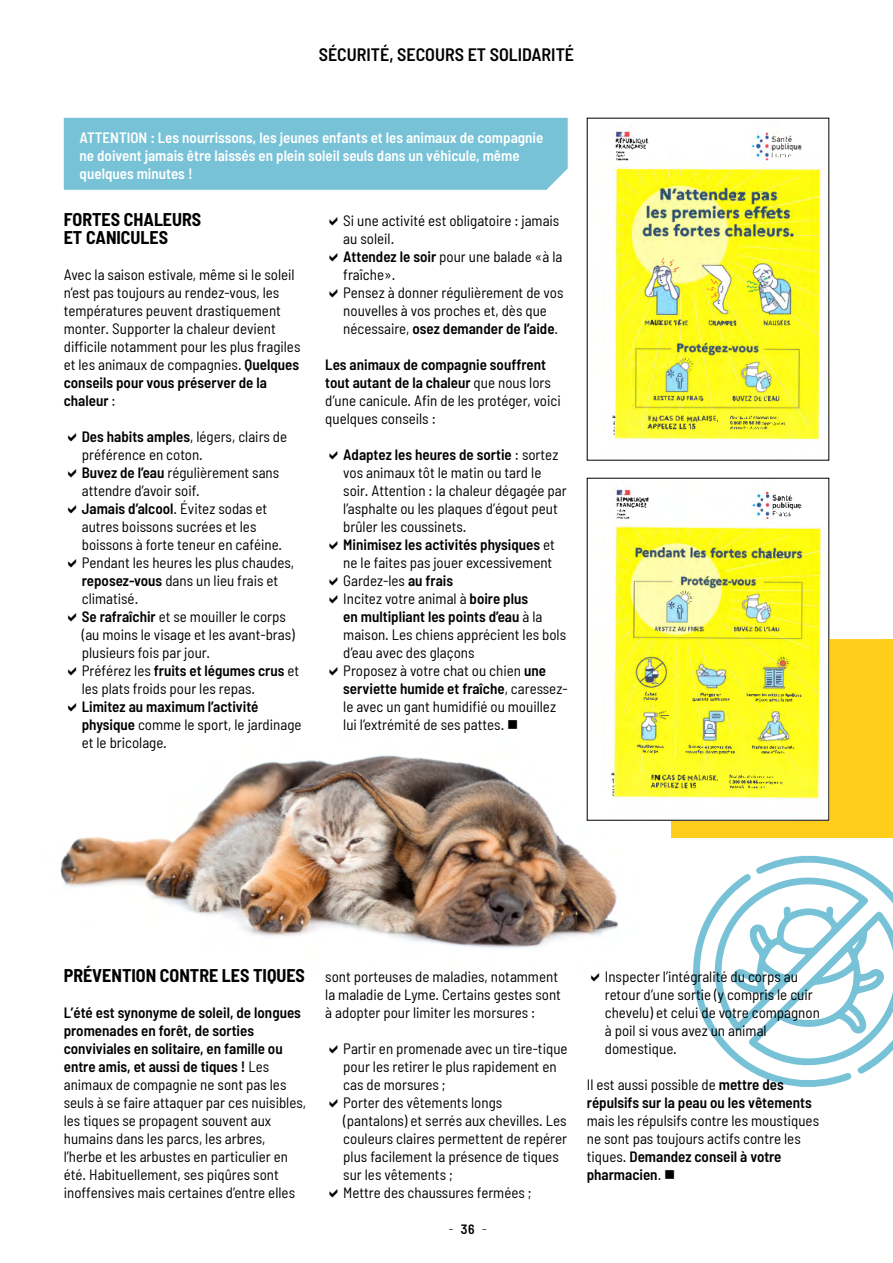
<style>
.page{position:relative;width:893px;height:1263px;background:#fff}
.page>*{position:absolute;margin:0;border:0;box-sizing:border-box;transform-origin:0 0}
.t1{font:700 semi-condensed 18px/18px "Barlow";color:#000}
.t2{font:600 semi-condensed 18px "Barlow";color:#000}
.t3{font:semi-condensed 15px/18px "Barlow";color:#000}
.t4{font:600 semi-condensed 15px/18px "Barlow";color:#fff}
.t5{font:600 semi-condensed 15px/18px "Barlow";color:#000}
.t6{font:300 semi-condensed 13.5px "Barlow";color:#000}
.s1{font-weight:600}
.s2{font-weight:400}
</style>
<div class="page">
<svg style="left:693px;top:856px;width:200px;height:231px"></svg>
<div style="left:672px;top:640px;width:221px;height:198px;background:#ffcd1c"></div>
<img style="left:60px;top:645px;width:559px;height:304px">
<img style="left:612px;top:130px;width:210px;height:310px">
<img style="left:731px;top:192px;width:36px;height:9px">
<img style="left:771px;top:135px;width:30px;height:23px">
<img style="left:612px;top:416px;width:4px;height:22px">
<img style="left:660px;top:258px;width:19px;height:15px">
<img style="left:667px;top:370px;width:17px;height:18px">
<img style="left:648px;top:416px;width:137px;height:14px">
<img style="left:653px;top:395px;width:127px;height:6px">
<img style="left:645px;top:319px;width:146px;height:7px">
<img style="left:706px;top:278px;width:12px;height:19px">
<img style="left:684px;top:358px;width:9px;height:14px">
<svg style="left:713px;top:320px;width:24px;height:5px"></svg>
<svg style="left:717px;top:300px;width:4px;height:4px"></svg>
<svg style="left:720px;top:285px;width:4px;height:8px"></svg>
<svg style="left:659px;top:275px;width:7px;height:8px"></svg>
<svg style="left:746px;top:273px;width:24px;height:19px"></svg>
<img style="left:645px;top:320px;width:18px;height:5px">
<svg style="left:674px;top:319px;width:11px;height:6px"></svg>
<img style="left:616px;top:138px;width:33px;height:22px">
<svg style="left:746px;top:212px;width:7px;height:5px"></svg>
<svg style="left:766px;top:211px;width:10px;height:8px"></svg>
<svg style="left:759px;top:230px;width:8px;height:5px"></svg>
<svg style="left:708px;top:195px;width:6px;height:6px"></svg>
<img style="left:653px;top:258px;width:21px;height:9px">
<svg style="left:621px;top:131px;width:5px;height:6px"></svg>
<svg style="left:765px;top:148px;width:3px;height:13px"></svg>
<img style="left:589px;top:489px;width:238px;height:330px">
<img style="left:764px;top:552px;width:24px;height:7px">
<img style="left:642px;top:550px;width:64px;height:9px">
<img style="left:677px;top:590px;width:15px;height:14px">
<img style="left:772px;top:495px;width:30px;height:22px">
<img style="left:667px;top:601px;width:17px;height:19px">
<svg style="left:774px;top:715px;width:4px;height:5px"></svg>
<img style="left:650px;top:774px;width:132px;height:14px">
<img style="left:637px;top:744px;width:158px;height:11px">
<svg style="left:659px;top:710px;width:11px;height:9px"></svg>
<img style="left:644px;top:691px;width:157px;height:12px">
<img style="left:694px;top:626px;width:85px;height:6px">
<img style="left:655px;top:626px;width:49px;height:5px">
<img style="left:765px;top:670px;width:17px;height:15px">
<img style="left:637px;top:744px;width:21px;height:5px">
<svg style="left:705px;top:713px;width:16px;height:20px"></svg>
<img style="left:700px;top:692px;width:16px;height:5px">
<svg style="left:645px;top:658px;width:10px;height:11px"></svg>
<svg style="left:776px;top:657px;width:12px;height:11px"></svg>
<svg style="left:610px;top:773px;width:5px;height:23px"></svg>
<svg style="left:655px;top:774px;width:5px;height:6px"></svg>
<img style="left:616px;top:496px;width:33px;height:23px">
<svg style="left:681px;top:626px;width:13px;height:1px"></svg>
<svg style="left:765px;top:517px;width:4px;height:3px"></svg>
<svg style="left:766px;top:491px;width:3px;height:14px"></svg>
<svg style="left:622px;top:490px;width:6px;height:5px"></svg>
<div style="left:64px;top:118px;width:504px;height:72px;background:#77c2d6"></div>
<svg style="left:68px;top:667px;width:8px;height:8px"></svg>
<svg style="left:68px;top:703px;width:8px;height:8px"></svg>
<svg style="left:330px;top:667px;width:8px;height:8px"></svg>
<p class="t2" style="left:319px;top:43px;width:257px">SÉCURITÉ, SECOURS ET SOLIDARITÉ</p>
<p class="t4" style="left:80px;top:128px;width:465px">ATTENTION : Les nourrissons, les jeunes enfants et les animaux de compagnie ne doivent jamais être laissés en plein soleil seuls dans un véhicule, même quelques minutes !</p>
<p class="t1" style="left:64px;top:210px;width:139px">FORTES CHALEURS<br>ET CANICULES</p>
<p class="t3" style="left:64px;top:265px;width:238px">Avec la saison estivale, même si le soleil n’est pas toujours au rendez-vous, les températures peuvent drastiquement monter. Supporter la chaleur devient difficile notamment pour les plus fragiles et les animaux de compagnies. <span class="s1">Quelques conseils pour vous préserver de la chaleur</span> :</p>
<p class="t3" style="left:82px;top:427px;width:219px"><span class="s1">Des habits amples</span>, légers, clairs de préférence en coton.<br><span class="s1">Buvez de l’eau</span> régulièrement sans attendre d’avoir soif.<br><span class="s1">Jamais d’alcool</span>. Évitez sodas et autres boissons sucrées et les boissons à forte teneur en caféine.<br>Pendant les heures les plus chaudes, <span class="s1">reposez-vous</span> dans un lieu frais et climatisé.<br><span class="s1">Se rafraîchir</span> et se mouiller le corps (au moins le visage et les avant-bras) plusieurs fois par jour.<br>Préférez les <span class="s1">fruits et légumes crus</span> et les plats froids pour les repas.</p>
<p class="t3" style="left:82px;top:697px;width:221px"><span class="s1">Limitez au maximum l’activité physique</span> comme le sport, le jardinage et le bricolage.</p>
<p class="t3" style="left:343px;top:211px;width:222px">Si une activité est obligatoire : jamais au soleil.<br><span class="s1">Attendez le soir</span> pour une balade «à la fraîche».<br>Pensez à donner régulièrement de vos nouvelles à vos proches et, dès que nécessaire, <span class="s1">osez demander de l’aide</span>.</p>
<p class="t3" style="left:325px;top:355px;width:237px"><span class="s1">Les animaux de compagnie souffrent tout autant de la chaleur</span> que nous lors d’une canicule. Afin de les protéger, voici quelques conseils :</p>
<p class="t3" style="left:343px;top:445px;width:226px"><span class="s1">Adaptez les heures de sortie</span> : sortez vos animaux tôt le matin ou tard le soir. Attention : la chaleur dégagée par l’asphalte ou les plaques d’égout peut brûler les coussinets.<br><span class="s1">Minimisez les activités physiques</span> et ne le faites pas jouer excessivement Gardez-les <span class="s1">au frais<br></span>Incitez votre animal à <span class="s1">boire plus<br>en multipliant les points d’eau</span> à la maison. Les chiens apprécient les bols d’eau avec des glaçons<br>Proposez à votre chat ou chien <span class="s1">une serviette humide et fraîche</span>, caressez&shy;le avec un gant humidifié ou mouillez lui l’extrémité de ses pattes. ■</p>
<p class="t1" style="left:64px;top:966px;width:243px">PRÉVENTION CONTRE LES TIQUES</p>
<p class="t3" style="left:64px;top:1003px;width:244px"><span class="s1">L’été est synonyme de soleil, de longues promenades en forêt, de sorties conviviales en solitaire, en famille ou entre amis, et aussi de tiques !</span> Les animaux de compagnie ne sont pas les seuls à se faire attaquer par ces nuisibles, les tiques se propagent souvent aux humains dans les parcs, les arbres, l’herbe et les arbustes en particulier en été. Habituellement, ses piqûres sont inoffensives mais certaines d’entre elles</p>
<p class="t3" style="left:325px;top:967px;width:237px">sont porteuses de maladies, notamment la maladie de Lyme. Certains gestes sont à adopter pour limiter les morsures :</p>
<p class="t3" style="left:343px;top:1039px;width:226px">Partir en promenade avec un tire-tique pour les retirer le plus rapidement en cas de morsures ;<br>Porter des vêtements longs (pantalons) et serrés aux chevilles. Les couleurs claires permettent de repérer plus facilement la présence de tiques sur les vêtements ;<br>Mettre des chaussures fermées ;</p>
<p class="t6" style="left:449px;top:1221px;width:40px">- <span class="s1">36</span> -</p>
<p class="t3" style="left:605px;top:967px;width:217px">Inspecter l’intégralité du corps au retour d’une sortie (y compris le cuir chevelu) et celui de votre compagnon à poil si vous avez un animal domestique.</p>
<p class="t5" style="left:587px;top:1075px;width:226px"><span class="s2">Il est aussi possible de</span> mettre des répulsifs sur la peau ou les vêtements</p>
<p class="t3" style="left:587px;top:1111px;width:234px">mais les répulsifs contre les moustiques ne sont pas toujours actifs contre les tiques. <span class="s1">Demandez conseil à votre pharmacien</span>. ■</p>
</div>
